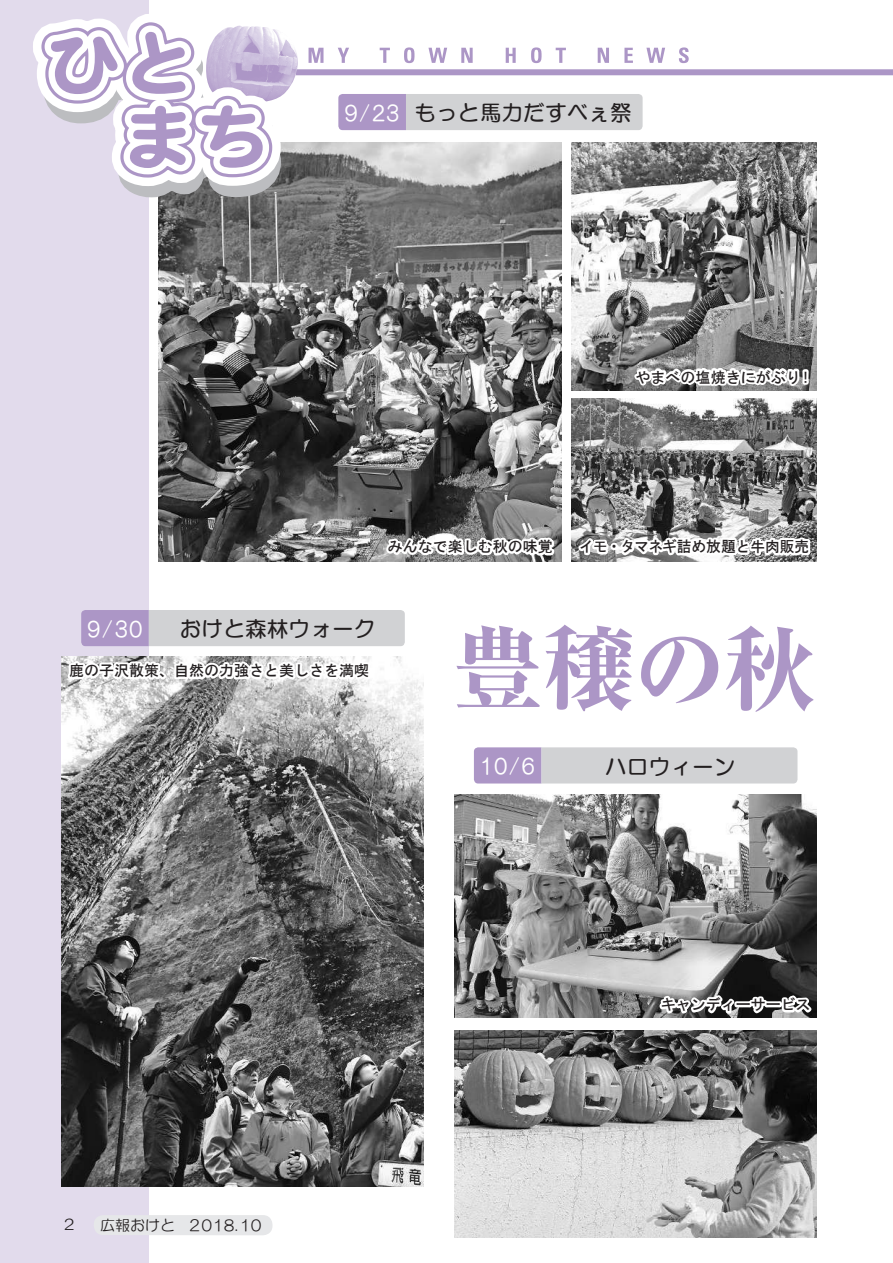
<style>
.page{position:relative;width:893px;height:1263px;background:#fff}
.page>*{position:absolute;margin:0;border:0;box-sizing:border-box;transform-origin:0 0}
.t1{font:800 91.5px "Ryumin Pro";color:#ac96c6}
.t2{font:21.75px "Rg P Sirius Bd 83 pv RKSJ H";color:#231f20}
.t3{font:21px "Rg P Sirius Bd 83 pv RKSJ H";color:#fff;scale:.8 1}
.t4{font:15px "Rg Gothic Bd 90 ms RKSJ H";color:#231f20}
.t5{font:15px "Rg P Sirius Md 83 pv RKSJ H";letter-spacing:-.05em;color:#231f20}
.s1{font-size:21px;color:#fff}
</style>
<div class="page">
<div style="left:0;top:0;width:149px;height:1263px;background:#e2dbec"></div>
<div style="left:296px;top:69px;width:597px;height:6px;background:#ac96c6"></div>
<svg style="left:338px;top:48px;width:11px;height:15px"></svg>
<svg style="left:380px;top:48px;width:10px;height:15px"></svg>
<svg style="left:404px;top:47px;width:10px;height:16px"></svg>
<svg style="left:428px;top:48px;width:19px;height:15px"></svg>
<svg style="left:461px;top:48px;width:12px;height:15px"></svg>
<svg style="left:506px;top:48px;width:10px;height:15px"></svg>
<svg style="left:531px;top:47px;width:11px;height:16px"></svg>
<svg style="left:556px;top:48px;width:10px;height:15px"></svg>
<svg style="left:598px;top:48px;width:11px;height:15px"></svg>
<svg style="left:624px;top:48px;width:9px;height:15px"></svg>
<svg style="left:646px;top:48px;width:19px;height:15px"></svg>
<svg style="left:679px;top:47px;width:10px;height:16px"></svg>
<img style="left:158px;top:142px;width:403px;height:216px">
<img style="left:62px;top:656px;width:361px;height:530px">
<img style="left:455px;top:794px;width:361px;height:223px">
<img style="left:572px;top:142px;width:244px;height:249px">
<img style="left:455px;top:1030px;width:361px;height:207px">
<svg style="left:657px;top:986px;width:159px;height:31px"></svg>
<svg style="left:338px;top:94px;width:305px;height:36px;background:#c8c4d1"></svg>
<svg style="left:64px;top:358px;width:750px;height:425px"></svg>
<svg style="left:33px;top:14px;width:290px;height:183px"></svg>
<div style="left:94px;top:1215px;width:178px;height:20px;background:#e6e7e9;border-radius:10px"></div>
<h2 class="t2" style="left:343px;top:102px;width:291px"><span class="s1">９／２３</span> もっと馬力だすべぇ祭</h2>
<p class="t4" style="left:636px;top:369px;width:175px">やまべの塩焼きにがぶり!</p>
<p class="t4" style="left:388px;top:539px;width:166px">みんなで楽しむ秋の味覚</p>
<p class="t4" style="left:579px;top:539px;width:231px">イモ・タマネギ詰め放題と牛肉販売</p>
<h3 class="t3" style="left:85px;top:618px;width:75px">９／３０</h3>
<h2 class="t2" style="left:180px;top:618px;width:197px">おけと森林ウォーク</h2>
<h1 class="t1" style="left:452px;top:597px;width:366px">豊穣の秋</h1>
<p class="t4" style="left:69px;top:663px;width:301px">鹿の子沢散策、自然の力強さと美しさを満喫</p>
<h3 class="t3" style="left:478px;top:756px;width:74px">１０／６</h3>
<h2 class="t2" style="left:605px;top:755px;width:132px">ハロウィーン</h2>
<p class="t5" style="left:64px;top:1217px;width:11px">2</p>
<p class="t5" style="left:100px;top:1218px;width:164px">広報おけと ２０１８.１０</p>
<p class="t4" style="left:661px;top:997px;width:152px">キャンディーサービス</p>
</div>
